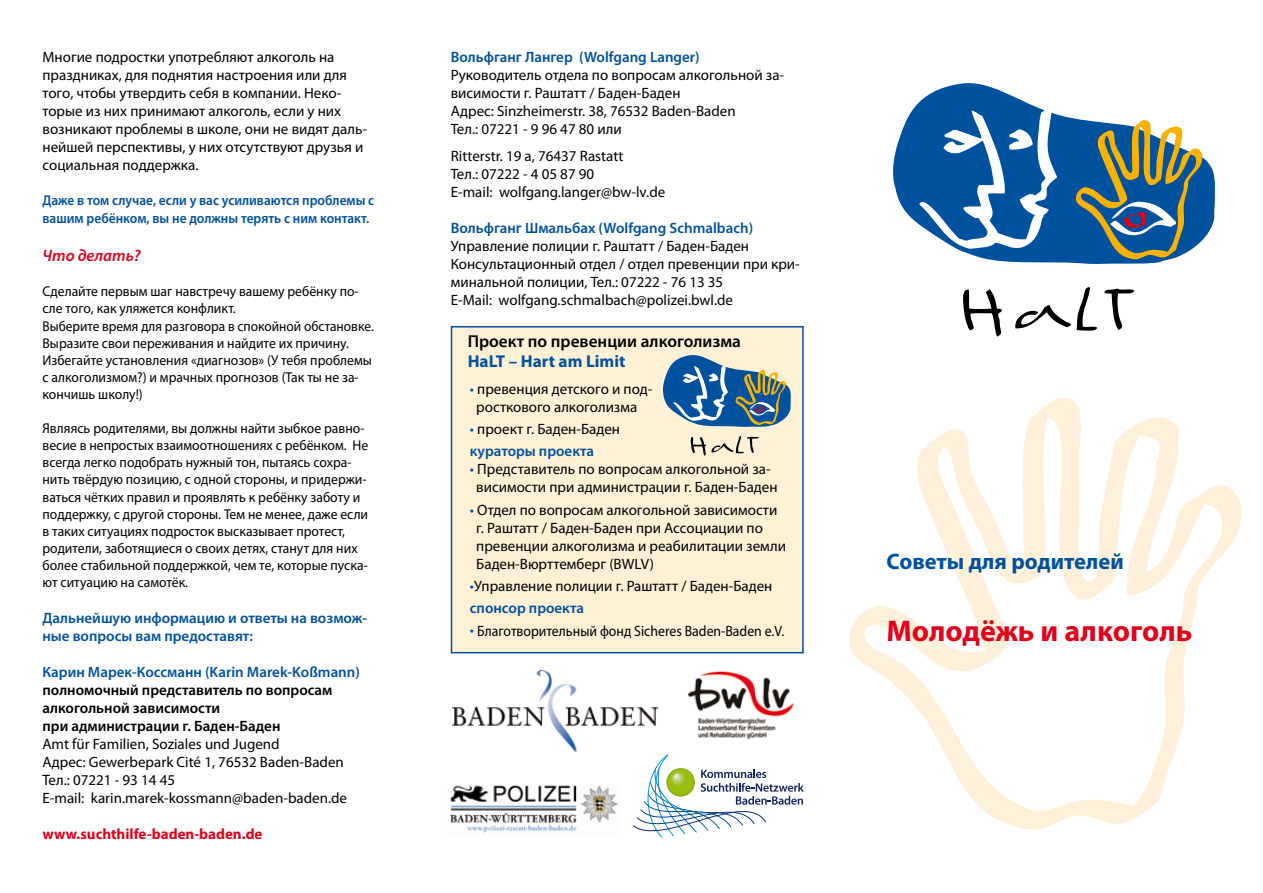
<style>
.page{position:relative;width:1263px;height:893px;background:#fff}
.page>*{position:absolute;margin:0;border:0;box-sizing:border-box;transform-origin:0 0}
.t1{font:700 30px "Myriad Pro";color:#e2001a}
.t2{font:700 22.5px "Myriad Pro";color:#00519e}
.t3{font:600 17.25px "Myriad Pro";color:#000}
.t4{font:700 17.25px "Myriad Pro";color:#00519e}
.t5{font:italic 600 16.5px "Myriad Pro";letter-spacing:.005em;color:#e2001a}
.t6{font:15px/18px "Myriad Pro";color:#000}
.t7{font:600 15px/18px "Myriad Pro";color:#00519e}
.t8{font:600 15px/18px "Myriad Pro";color:#000}
.t9{font:15px "Myriad Pro";color:#000;scale:.92 1}
.t10{font:700 15px "Myriad Pro";color:#e2001a}
.t11{font:14.25px/17.1px "Myriad Pro";color:#000;scale:.96 1}
.t12{font:600 14.25px/18px "Myriad Pro";color:#00519e;scale:.94 1}
.s1{color:#00519e}
.s2{font-weight:600;color:#00519e}
</style>
<div class="page">
<div style="left:451px;top:326px;width:353px;height:327px;background:#fff1d6;border:2px solid #00519e"></div>
<svg style="left:849px;top:398px;width:392px;height:432px"></svg>
<svg style="left:963px;top:287px;width:171px;height:50px"></svg>
<svg style="left:893px;top:83px;width:322px;height:181px;fill:#00519e"></svg>
<svg style="left:1073px;top:120px;width:129px;height:140px;background:#597b84"></svg>
<img style="left:688px;top:671px;width:106px;height:68px">
<img style="left:452px;top:670px;width:205px;height:81px">
<img style="left:450px;top:785px;width:168px;height:48px">
<svg style="left:633px;top:754px;width:171px;height:84px"></svg>
<svg style="left:666px;top:768px;width:29px;height:29px"></svg>
<svg style="left:690px;top:436px;width:69px;height:20px"></svg>
<svg style="left:662px;top:355px;width:129px;height:72px"></svg>
<p class="t6" style="left:43px;top:48px;width:326px">Многие подростки употребляют алкоголь на праздниках, для поднятия настроения или для того, чтобы утвердить себя в компании. Неко&shy;торые из них принимают алкоголь, если у них возникают проблемы в школе, они не видят даль&shy;нейшей перспективы, у них отсутствуют друзья и социальная поддержка.</p>
<p class="t12" style="left:43px;top:191px;width:354px">Даже в том случае, если у вас усиливаются проблемы с вашим ребёнком, вы не должны терять с ним контакт.</p>
<p class="t5" style="left:43px;top:245px;width:100px">Что делать?</p>
<p class="t11" style="left:43px;top:283px;width:347px">Сделайте первым шаг навстречу вашему ребёнку по&shy;сле того, как уляжется конфликт.<br>Выберите время для разговора в спокойной обстановке.<br>Выразите свои переживания и найдите их причину.<br>Избегайте установления «диагнозов» (У тебя проблемы с алкоголизмом?) и мрачных прогнозов (Так ты не за&shy;кончишь школу!)</p>
<p class="t11" style="left:43px;top:420px;width:341px">Являясь родителями, вы должны найти зыбкое равно&shy;весие в непростых взаимоотношениях с ребёнком. Не всегда легко подобрать нужный тон, пытаясь сохра&shy;нить твёрдую позицию, с одной стороны, и придержи&shy;ваться чётких правил и проявлять к ребёнку заботу и поддержку, с другой стороны. Тем не менее, даже если в таких ситуациях подросток высказывает протест, родители, заботящиеся о своих детях, станут для них более стабильной поддержкой, чем те, которые пуска&shy;ют ситуацию на самотёк.</p>
<p class="t7" style="left:43px;top:609px;width:326px">Дальнейшую информацию и ответы на возмож&shy;ные вопросы вам предоставят:</p>
<p class="t7" style="left:43px;top:663px;width:319px">Карин Марек-Коссманн (Karin Marek-Koßmann)</p>
<p class="t8" style="left:43px;top:681px;width:291px">полномочный представитель по вопросам алкогольной зависимости<br>при администрации г. Баден-Баден</p>
<p class="t6" style="left:43px;top:735px;width:306px">Amt für Familien, Soziales und Jugend<br>Адрес: Gewerbepark Cité 1, 76532 Baden-Baden Тел.: 07221 - 93 14 45<br>E-mail: karin.marek-kossmann@baden-baden.de</p>
<p class="t10" style="left:43px;top:824px;width:221px">www.suchthilfe-baden-baden.de</p>
<p class="t7" style="left:451px;top:48px;width:250px">Вольфганг Лангер (Wolfgang Langer)</p>
<p class="t6" style="left:451px;top:66px;width:335px">Руководитель отдела по вопросам алкогольной за&shy;висимости г. Раштатт / Баден-Баден<br>Адрес: Sinzheimerstr. 38, 76532 Baden-Baden<br>Тел.: 07221 - 9 96 47 80 или</p>
<p class="t6" style="left:451px;top:147px;width:216px">Ritterstr. 19 a, 76437 Rastatt<br>Тел.: 07222 - 4 05 87 90<br>E-mail: wolfgang.langer@bw-lv.de</p>
<p class="t7" style="left:451px;top:218px;width:304px">Вольфганг Шмальбах (Wolfgang Schmalbach)</p>
<p class="t6" style="left:451px;top:237px;width:351px">Управление полиции г. Раштатт / Баден-Баден Консультационный отдел / отдел превенции при кри&shy;минальной полиции, Тел.: 07222 - 76 13 35<br>E-Mail: wolfgang.schmalbach@polizei.bwl.de</p>
<p class="t3" style="left:468px;top:330px;width:275px">Проект по превенции алкоголизма</p>
<p class="t4" style="left:468px;top:350px;width:159px">HaLT – Hart am Limit</p>
<p class="t6" style="left:470px;top:380px;width:184px;text-align:center"><span class="s1">•</span> превенция детского и под&shy;росткового алкоголизма</p>
<p class="t6" style="left:470px;top:418px;width:152px;line-height:22.2px"><span class="s1">•</span> проект г. Баден-Баден <span class="s2">кураторы проекта</span></p>
<p class="t6" style="left:470px;top:460px;width:309px;text-align:center"><span class="s1">•</span> Представитель по вопросам алкогольной за&shy;висимости при администрации г. Баден-Баден</p>
<p class="t6" style="left:476px;top:500px;width:311px;text-indent:-6px"><span class="s1">•</span> Отдел по вопросам алкогольной зависимости г. Раштатт / Баден-Баден при Ассоциации по превенции алкоголизма и реабилитации земли Баден-Вюрттемберг (BWLV)</p>
<p class="t6" style="left:470px;top:575px;width:304px;line-height:22.2px"><span class="s1">•</span>Управление полиции г. Раштатт / Баден-Баден <span class="s2">спонсор проекта</span></p>
<p class="t9" style="left:470px;top:621px;width:343px"><span class="s1">•</span> Благотворительный фонд Sicheres Baden-Baden e.V.</p>
<h2 class="t2" style="left:886px;top:547px;width:239px">Советы для родителей</h2>
<h1 class="t1" style="left:886px;top:611px;width:307px">Молодёжь и алкоголь</h1>
</div>
